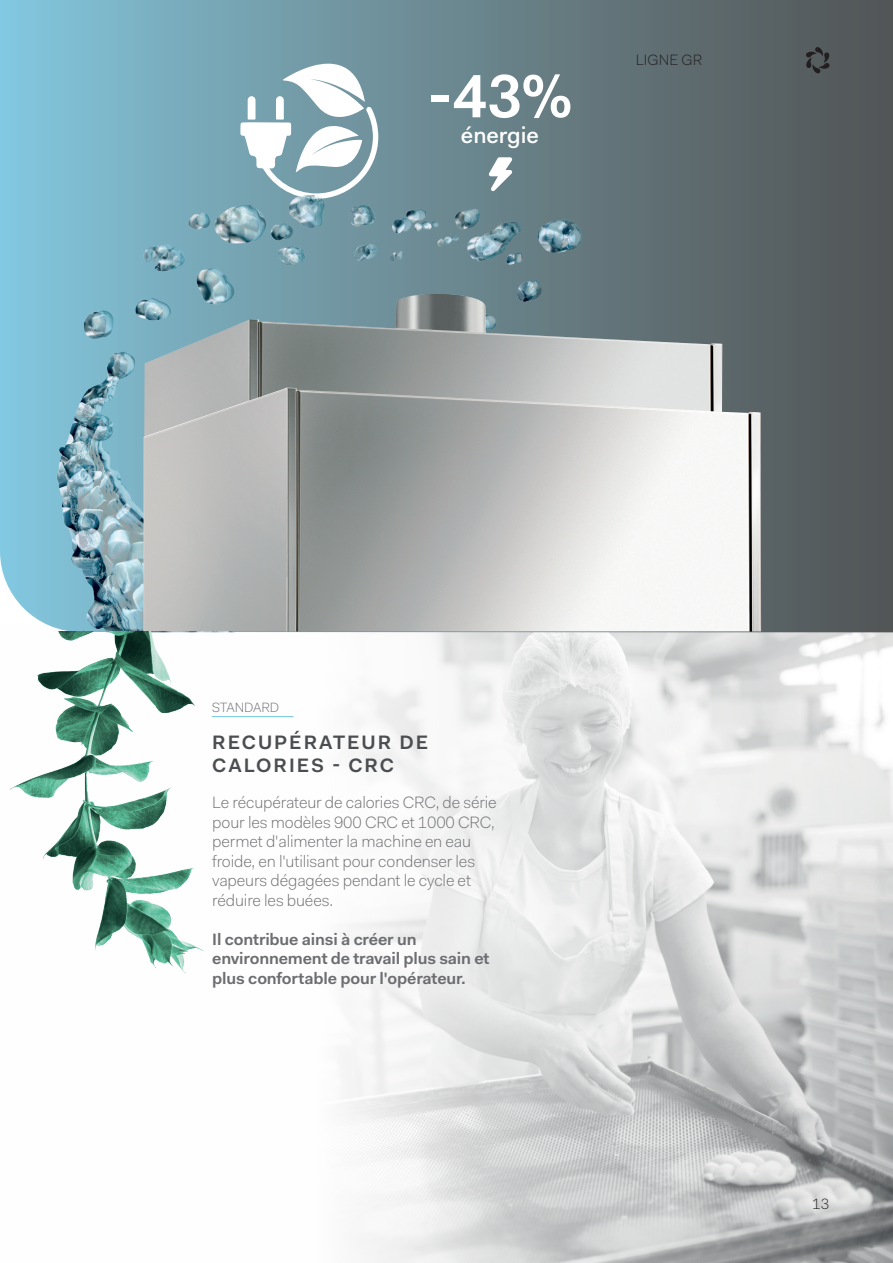
<style>
.page{position:relative;width:893px;height:1263px;background:#fff}
.page>*{position:absolute;margin:0;border:0;box-sizing:border-box;transform-origin:0 0}
.t1{font:600 61.35px "Fakt Pro";color:#fff}
.t2{font:500 22.65px "Fakt Pro";color:#fff}
.t3{font:600 19.5px/23.4px "Fakt Pro";letter-spacing:.1em;color:#4b4e50}
.t4{font:300 16.5px/19.5px "Fakt Pro";letter-spacing:-.01em;color:#6c6d70}
.t5{font:600 16.5px/19.5px "Fakt Pro";letter-spacing:-.01em;color:#6c6d70}
.t6{font:300 15px "Fakt Pro";color:#231f20}
.t7{font:300 13.5px "Fakt Pro";letter-spacing:-.01em;color:#6c6d70}
</style>
<div class="page">
<img style="left:247px;top:632px;width:646px;height:631px">
<svg style="left:0;top:0;width:893px;height:632px;background:#657d85"></svg>
<svg style="left:489px;top:157px;width:23px;height:34px"></svg>
<hr style="left:212px;top:716px;width:81px;height:1px;background:#82c9e3">
<svg style="left:240px;top:63px;width:141px;height:129px"></svg>
<img style="left:12px;top:192px;width:622px;height:440px">
<img style="left:143px;top:294px;width:618px;height:337px">
<img style="left:10px;top:632px;width:237px;height:341px">
<svg style="left:806px;top:47px;width:24px;height:26px"></svg>
<h1 class="t1" style="left:428px;top:55px;width:145px">-43%</h1>
<h2 class="t2" style="left:461px;top:120px;width:79px">énergie</h2>
<p class="t6" style="left:636px;top:50px;width:68px">LIGNE GR</p>
<p class="t7" style="left:212px;top:698px;width:69px">STANDARD</p>
<p class="t3" style="left:212px;top:730px;width:217px">RECUPÉRATEUR DE<br>CALORIES - CRC</p>
<p class="t4" style="left:212px;top:793px;width:286px">Le récupérateur de calories CRC, de série pour les modèles 900 CRC et 1000 CRC, permet d'alimenter la machine en eau froide, en l'utilisant pour condenser les vapeurs dégagées pendant le cycle et réduire les buées.</p>
<p class="t5" style="left:212px;top:929px;width:279px">Il contribue ainsi à créer un environnement de travail plus sain et plus confortable pour l'opérateur.</p>
<p class="t6" style="left:812px;top:1194px;width:19px">13</p>
</div>
